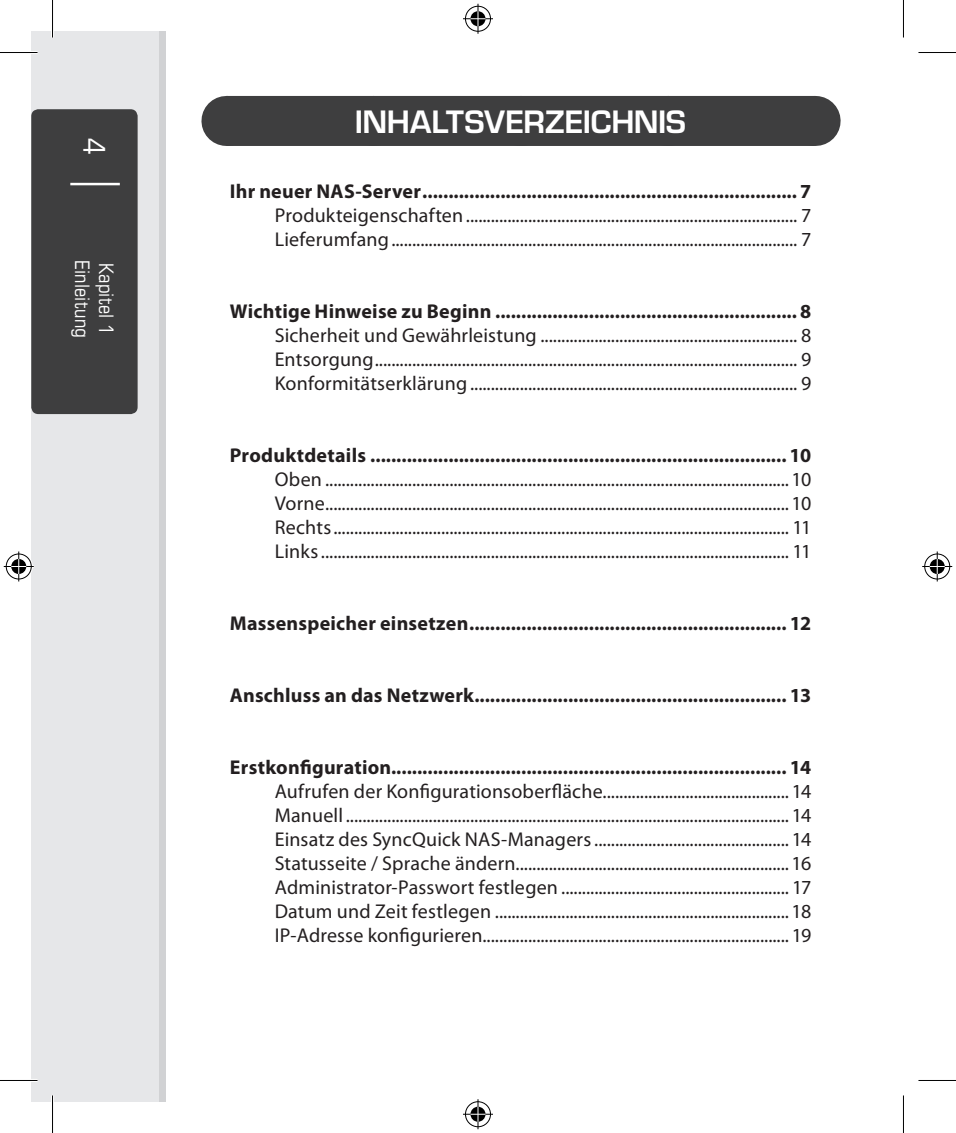
<style>
.page{position:relative;width:956px;height:1133px;background:#fff}
.page>*{position:absolute;margin:0;border:0;box-sizing:border-box;transform-origin:0 0}
.Überschrift_Ebene_1{font:600 30px "Eurostile";letter-spacing:-.01em;color:#fff}
.t1{font:condensed 30px "Eurostile";color:#fff}
.Inhaltsverzeichnis_E{font:20px "Myriad Pro";letter-spacing:.01em;color:#231f20}
.Inhaltsverzeichnis_E-2{font:700 20px "Myriad Pro";letter-spacing:.01em;color:#231f20}
.t2{font:condensed 20px "Eurostile";letter-spacing:.01em;color:#fff}
</style>
<div class="page">
<div style="left:31px;top:31px;width:135px;height:1070px;background:#d1d2d4"></div>
<div style="left:31px;top:31px;width:128px;height:1070px;background:#e6e7e9"></div>
<div style="left:31px;top:109px;width:107px;height:305px;background:#3e3e3f;border-radius:7px"></div>
<hr style="left:70px;top:183px;width:50px;height:2px;background:#fff">
<div style="left:226px;top:96px;width:588px;height:50px;background:#3e3e3f"></div>
<hr style="left:814px;top:96px;width:1px;height:50px;background:#3e3e3f">
<hr style="left:0;top:51px;width:38px;height:3px;background:#fff">
<hr style="left:0;top:1078px;width:38px;height:4px;background:#fff">
<hr style="left:51px;top:0;width:3px;height:38px;background:#fff">
<hr style="left:51px;top:1095px;width:3px;height:38px;background:#fff">
<hr style="left:0;top:52px;width:38px;height:1px;background:#000">
<hr style="left:918px;top:52px;width:37px;height:1px;background:#000">
<hr style="left:0;top:1080px;width:38px;height:1px;background:#000">
<hr style="left:918px;top:1080px;width:37px;height:1px;background:#000">
<hr style="left:52px;top:0;width:1px;height:38px;background:#000">
<hr style="left:52px;top:1095px;width:1px;height:38px;background:#000">
<hr style="left:902px;top:0;width:1px;height:38px;background:#000">
<hr style="left:902px;top:1095px;width:1px;height:38px;background:#000">
<div style="left:464px;top:5px;width:28px;height:28px;border:3px solid #fff;border-radius:50%"></div>
<hr style="left:463px;top:17px;width:30px;height:3px;background:#fff">
<hr style="left:476px;top:4px;width:3px;height:30px;background:#fff">
<div style="left:469px;top:10px;width:18px;height:18px;border:3px solid #fff;border-radius:50%"></div>
<div style="left:465px;top:6px;width:26px;height:26px;border:1px solid #000;border-radius:50%"></div>
<hr style="left:463px;top:18px;width:30px;height:1px;background:#000">
<hr style="left:477px;top:4px;width:1px;height:30px;background:#000">
<svg style="left:470px;top:11px;width:15px;height:15px"></svg>
<div style="left:464px;top:1100px;width:28px;height:28px;border:3px solid #fff;border-radius:50%"></div>
<hr style="left:463px;top:1112px;width:30px;height:3px;background:#fff">
<hr style="left:476px;top:1099px;width:3px;height:30px;background:#fff">
<div style="left:469px;top:1105px;width:18px;height:18px;border:3px solid #fff;border-radius:50%"></div>
<div style="left:465px;top:1101px;width:26px;height:26px;border:1px solid #000;border-radius:50%"></div>
<hr style="left:463px;top:1113px;width:30px;height:1px;background:#000">
<hr style="left:477px;top:1099px;width:1px;height:30px;background:#000">
<svg style="left:470px;top:1106px;width:15px;height:15px"></svg>
<div style="left:5px;top:552px;width:28px;height:28px;border:3px solid #fff;border-radius:50%"></div>
<hr style="left:4px;top:565px;width:30px;height:3px;background:#fff">
<hr style="left:17px;top:551px;width:3px;height:30px;background:#fff">
<div style="left:10px;top:557px;width:18px;height:18px;border:3px solid #fff;border-radius:50%"></div>
<div style="left:6px;top:553px;width:26px;height:26px;border:1px solid #000;border-radius:50%"></div>
<hr style="left:4px;top:566px;width:30px;height:1px;background:#000">
<hr style="left:18px;top:551px;width:1px;height:30px;background:#000">
<svg style="left:11px;top:559px;width:15px;height:15px"></svg>
<div style="left:923px;top:552px;width:28px;height:28px;border:3px solid #fff;border-radius:50%"></div>
<hr style="left:922px;top:565px;width:30px;height:3px;background:#fff">
<hr style="left:935px;top:551px;width:3px;height:30px;background:#fff">
<div style="left:928px;top:557px;width:18px;height:18px;border:3px solid #fff;border-radius:50%"></div>
<div style="left:924px;top:553px;width:25px;height:26px;border:1px solid #000;border-radius:50%"></div>
<hr style="left:922px;top:566px;width:30px;height:1px;background:#000">
<hr style="left:936px;top:551px;width:1px;height:30px;background:#000">
<svg style="left:929px;top:559px;width:15px;height:15px"></svg>
<p class="t1" style="left:112px;top:138px;width:18px;rotate:90deg">4</p>
<p class="t2" style="left:94px;top:260px;width:79px;rotate:90deg">Einleitung</p>
<p class="t2" style="left:118px;top:263px;width:74px;rotate:90deg">Kapitel 1</p>
<p class="Überschrift_Ebene_1" style="left:355px;top:103px;width:333px">INHALTSVERZEICHNIS</p>
<p class="Inhaltsverzeichnis_E-2" style="left:230px;top:178px;width:583px">Ihr neuer NAS-Server........................................................................ 7</p>
<p class="Inhaltsverzeichnis_E" style="left:275px;top:203px;width:538px">Produkteigenschaften................................................................................ 7</p>
<p class="Inhaltsverzeichnis_E" style="left:275px;top:227px;width:538px">Lieferumfang.................................................................................................. 7</p>
<p class="Inhaltsverzeichnis_E-2" style="left:230px;top:298px;width:583px">Wichtige Hinweise zu Beginn .......................................................... 8</p>
<p class="Inhaltsverzeichnis_E" style="left:275px;top:323px;width:538px">Sicherheit und Gewährleistung .............................................................. 8</p>
<p class="Inhaltsverzeichnis_E" style="left:275px;top:347px;width:538px">Entsorgung...................................................................................................... 9</p>
<p class="Inhaltsverzeichnis_E" style="left:275px;top:371px;width:538px">Konformitätserklärung............................................................................... 9</p>
<p class="Inhaltsverzeichnis_E-2" style="left:230px;top:442px;width:583px">Produktdetails ................................................................................ 10</p>
<p class="Inhaltsverzeichnis_E" style="left:275px;top:467px;width:538px">Oben ................................................................................................................10</p>
<p class="Inhaltsverzeichnis_E" style="left:275px;top:491px;width:538px">Vorne................................................................................................................10</p>
<p class="Inhaltsverzeichnis_E" style="left:275px;top:515px;width:538px">Rechts.............................................................................................................. 11</p>
<p class="Inhaltsverzeichnis_E" style="left:275px;top:539px;width:538px">Links................................................................................................................. 11</p>
<p class="Inhaltsverzeichnis_E-2" style="left:230px;top:610px;width:583px">Massenspeicher einsetzen............................................................. 12</p>
<p class="Inhaltsverzeichnis_E-2" style="left:230px;top:682px;width:583px">Anschluss an das Netzwerk............................................................ 13</p>
<p class="Inhaltsverzeichnis_E-2" style="left:230px;top:754px;width:583px">Erstkonfiguration............................................................................ 14</p>
<p class="Inhaltsverzeichnis_E" style="left:275px;top:779px;width:538px">Aufrufen der Konfigurationsoberfläche............................................. 14</p>
<p class="Inhaltsverzeichnis_E" style="left:275px;top:803px;width:538px">Manuell ........................................................................................................... 14</p>
<p class="Inhaltsverzeichnis_E" style="left:275px;top:827px;width:538px">Einsatz des SyncQuick NAS-Managers............................................... 14</p>
<p class="Inhaltsverzeichnis_E" style="left:275px;top:851px;width:538px">Statusseite / Sprache ändern..................................................................16</p>
<p class="Inhaltsverzeichnis_E" style="left:275px;top:875px;width:538px">Administrator-Passwort festlegen ....................................................... 17</p>
<p class="Inhaltsverzeichnis_E" style="left:275px;top:899px;width:538px">Datum und Zeit festlegen .......................................................................18</p>
<p class="Inhaltsverzeichnis_E" style="left:275px;top:923px;width:538px">IP-Adresse konfigurieren.......................................................................... 19</p>
</div>
